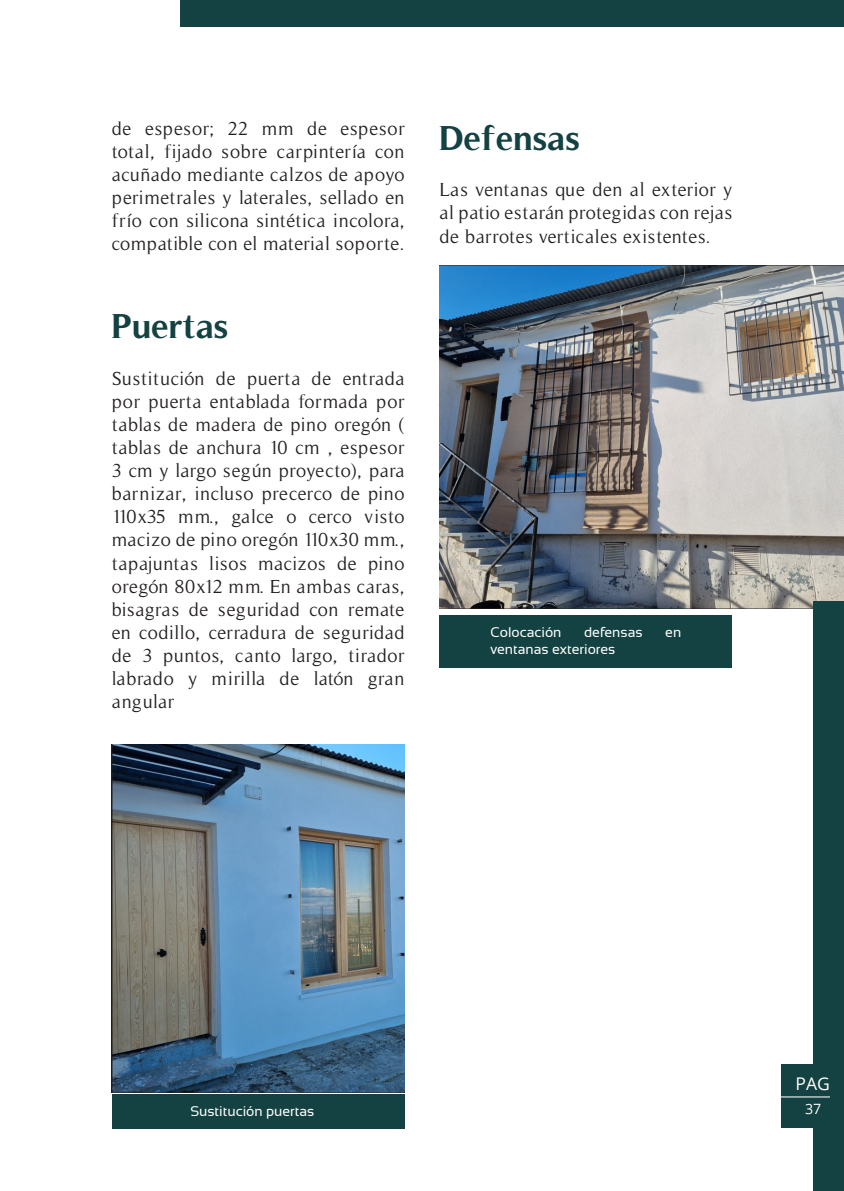
<style>
.page{position:relative;width:844px;height:1191px;background:#fff}
.page>*{position:absolute;margin:0;border:0;box-sizing:border-box;transform-origin:0 0}
.Nivel_2_Color_5{font:700 35px "Timeless";color:#144141}
.t1{font:19.25px/23.1px "Timeless";letter-spacing:.025em;color:#231f20;text-align:justify}
.t2{font:17.5px "Open Sans";color:#fff}
.t3{font:14.17px "Open Sans";color:#fff}
.Imágenes{font:14px "Sansation";color:#fff}
</style>
<div class="page">
<img style="left:112px;top:744px;width:292px;height:348px">
<div style="left:112px;top:1094px;width:292px;height:35px;background:#144141"></div>
<img style="left:439px;top:265px;width:404px;height:343px">
<div style="left:439px;top:615px;width:293px;height:52px;background:#144141"></div>
<div style="left:180px;top:0;width:663px;height:26px;background:#144141"></div>
<div style="left:813px;top:602px;width:30px;height:589px;background:#144141"></div>
<div style="left:780px;top:1064px;width:63px;height:64px;background:#144141"></div>
<hr style="left:780px;top:1096px;width:49px;height:1px;background:#fff">
<p class="t1" style="left:112px;top:117px;width:294px">de espesor; 22 mm de espesor total, fijado sobre carpintería con acuñado mediante calzos de apoyo perimetrales y laterales, sellado en frío con silicona sintética incolora, compatible con el material soporte.</p>
<p class="Nivel_2_Color_5" style="left:112px;top:306px;width:119px">Puertas</p>
<p class="t1" style="left:112px;top:367px;width:294px">Sustitución de puerta de entrada por puerta entablada formada por tablas de madera de pino oregón ( tablas de anchura 10 cm , espesor 3 cm y largo según proyecto), para barnizar, incluso precerco de pino 110x35 mm., galce o cerco visto macizo de pino oregón 110x30 mm., tapajuntas lisos macizos de pino oregón 80x12 mm. En ambas caras, bisagras de seguridad con remate en codillo, cerradura de seguridad de 3 puntos, canto largo, tirador labrado y mirilla de latón gran angular</p>
<p class="Nivel_2_Color_5" style="left:439px;top:117px;width:142px">Defensas</p>
<p class="t1" style="left:439px;top:178px;width:294px">Las ventanas que den al exterior y al patio estarán protegidas con rejas de barrotes verticales existentes.</p>
<p class="Imágenes" style="left:490px;top:624px;width:73px">Colocación</p>
<p class="Imágenes" style="left:584px;top:624px;width:60px">defensas</p>
<p class="Imágenes" style="left:665px;top:624px;width:17px">en</p>
<p class="Imágenes" style="left:490px;top:641px;width:126px">ventanas exteriores</p>
<p class="Imágenes" style="left:190px;top:1103px;width:125px">Sustitución puertas</p>
<p class="t2" style="left:795px;top:1072px;width:36px">PAG</p>
<p class="t3" style="left:805px;top:1099px;width:18px">37</p>
</div>
